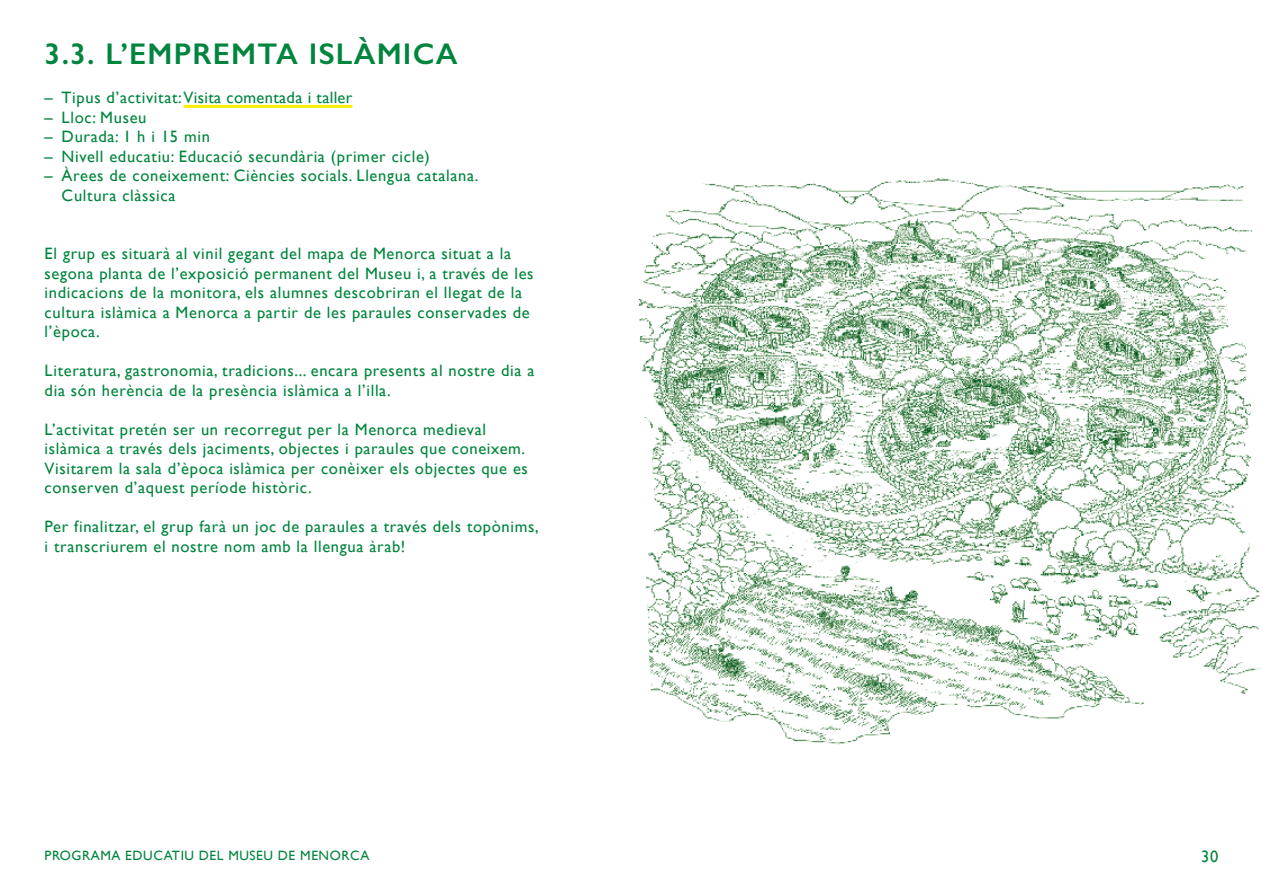
<style>
.page{position:relative;width:1263px;height:893px;background:#fff}
.page>*{position:absolute;margin:0;border:0;box-sizing:border-box;transform-origin:0 0}
.t1{font:600 30px "Gill Sans";letter-spacing:.04em;color:#00853e}
.t2{font:16.5px/19.5px "Gill Sans";letter-spacing:.04em;color:#00853e}
.t3{font:16.5px "Gill Sans";letter-spacing:.02em;color:#00853e}
.t4{font:13.5px "Gill Sans";letter-spacing:.04em;color:#00853e}
</style>
<div class="page">
<hr style="left:184px;top:105px;width:168px;height:3px;background:#ffed00">
<img style="left:638px;top:178px;width:623px;height:567px">
<h1 class="t1" style="left:45px;top:36px;width:414px">3.3. L’EMPREMTA ISLÀMICA</h1>
<p class="t3" style="left:45px;top:88px;width:309px">– Tipus d’activitat: Visita comentada i taller</p>
<p class="t2" style="left:45px;top:107px;width:103px">– Lloc: Museu</p>
<p class="t2" style="left:45px;top:127px;width:167px">– Durada: 1 h i 15 min</p>
<p class="t2" style="left:45px;top:146px;width:387px">– Nivell educatiu: Educació secundària (primer cicle)</p>
<p class="t2" style="left:62px;top:166px;width:416px;text-indent:-17px">– Àrees de coneixement: Ciències socials. Llengua catalana.<br>Cultura clàssica</p>
<p class="t2" style="left:45px;top:244px;width:490px">El grup es situarà al vinil gegant del mapa de Menorca situat a la segona planta de l’exposició permanent del Museu i, a través de les indicacions de la monitora, els alumnes descobriran el llegat de la cultura islàmica a Menorca a partir de les paraules conservades de l’època.</p>
<p class="t2" style="left:45px;top:361px;width:491px">Literatura, gastronomia, tradicions... encara presents al nostre dia a dia són herència de la presència islàmica a l’illa.</p>
<p class="t2" style="left:45px;top:419px;width:485px">L’activitat pretén ser un recorregut per la Menorca medieval islàmica a través dels jaciments, objectes i paraules que coneixem.<br>Visitarem la sala d’època islàmica per conèixer els objectes que es conserven d’aquest període històric.</p>
<p class="t2" style="left:45px;top:517px;width:496px">Per finalitzar, el grup farà un joc de paraules a través dels topònims, i transcriurem el nostre nom amb la llengua àrab!</p>
<p class="t4" style="left:45px;top:847px;width:326px">PROGRAMA EDUCATIU DEL MUSEU DE MENORCA</p>
<p class="t2" style="left:1201px;top:846px;width:19px">30</p>
</div>
